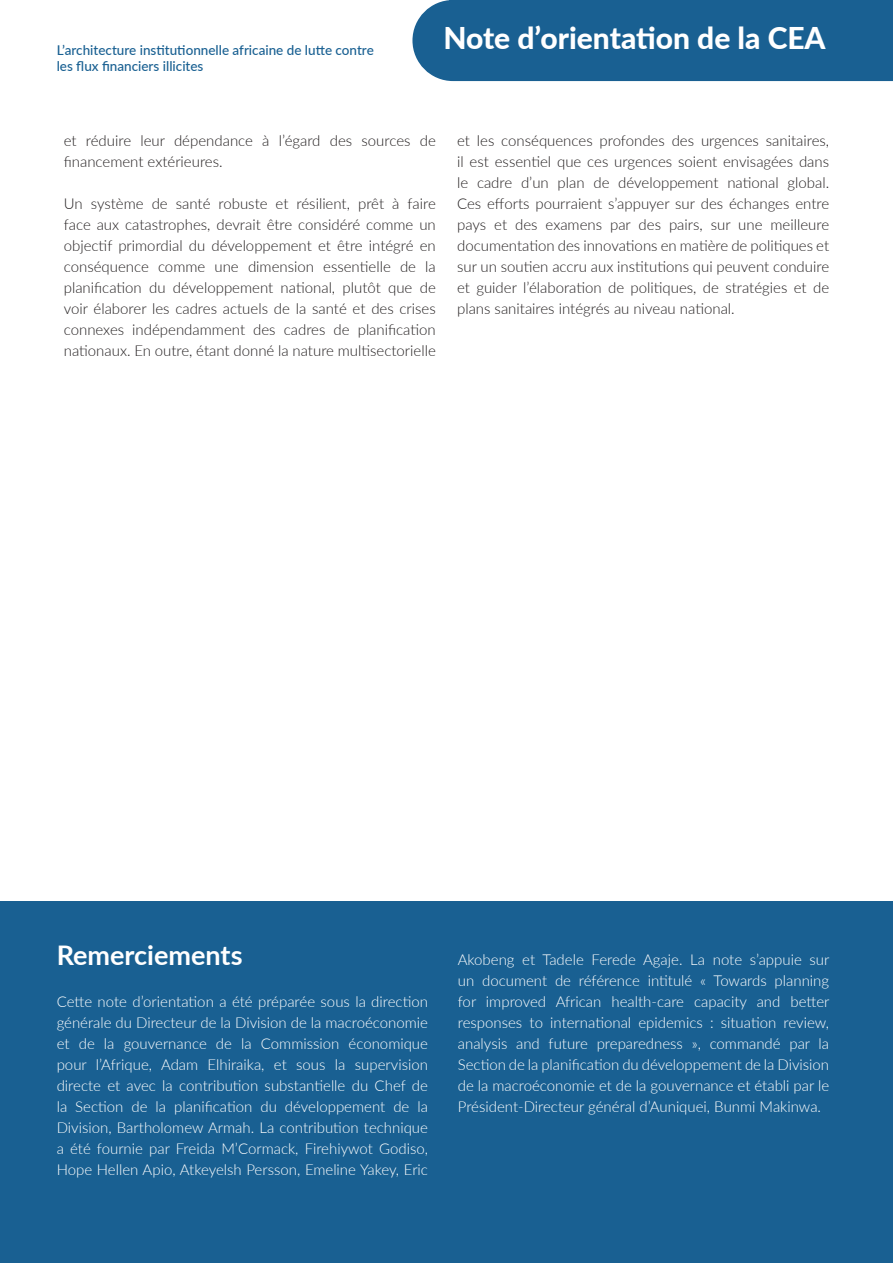
<style>
.page{position:relative;width:893px;height:1263px;background:#fff}
.page>*{position:absolute;margin:0;border:0;box-sizing:border-box;transform-origin:0 0}
.t1{font:800 30px "Lato";color:#fff}
.t2{font:700 27px "Lato";color:#fff}
.t3{font:300 15px/21px "Lato";color:#231f20;text-align:justify}
.t4{font:300 15px/21px "Lato";color:#fff;text-align:justify}
.t5{font:500 13.5px "Lato";color:#196092}
</style>
<div class="page">
<div style="left:412px;top:0;width:481px;height:81px;background:#196092"></div>
<div style="left:0;top:902px;width:893px;height:361px;background:#196092"></div>
<p class="t5" style="left:57px;top:40px;width:319px">L’architecture institutionnelle africaine de lutte contre</p>
<p class="t5" style="left:57px;top:57px;width:148px">les flux financiers illicites</p>
<h1 class="t1" style="left:443px;top:16px;width:384px">Note d’orientation de la CEA</h1>
<p class="t3" style="left:64px;top:129px;width:374px">et réduire leur dépendance à l’égard des sources de financement extérieures.</p>
<p class="t3" style="left:64px;top:192px;width:374px">Un système de santé robuste et résilient, prêt à faire face aux catastrophes, devrait être considéré comme un objectif primordial du développement et être intégré en conséquence comme une dimension essentielle de la planification du développement national, plutôt que de voir élaborer les cadres actuels de la santé et des crises connexes indépendamment des cadres de planification nationaux. En outre, étant donné la nature multisectorielle</p>
<p class="t3" style="left:457px;top:129px;width:374px">et les conséquences profondes des urgences sanitaires, il est essentiel que ces urgences soient envisagées dans le cadre d’un plan de développement national global.<br>Ces efforts pourraient s’appuyer sur des échanges entre pays et des examens par des pairs, sur une meilleure documentation des innovations en matière de politiques et sur un soutien accru aux institutions qui peuvent conduire et guider l’élaboration de politiques, de stratégies et de plans sanitaires intégrés au niveau national.</p>
<h2 class="t2" style="left:57px;top:935px;width:187px">Remerciements</h2>
<p class="t4" style="left:57px;top:990px;width:373px">Cette note d’orientation a été préparée sous la direction générale du Directeur de la Division de la macroéconomie et de la gouvernance de la Commission économique pour l’Afrique, Adam Elhiraika, et sous la supervision directe et avec la contribution substantielle du Chef de la Section de la planification du développement de la Division, Bartholomew Armah. La contribution technique a été fournie par Freida M’Cormack, Firehiywot Godiso, Hope Hellen Apio, Atkeyelsh Persson, Emeline Yakey, Eric</p>
<p class="t4" style="left:458px;top:948px;width:373px">Akobeng et Tadele Ferede Agaje. La note s’appuie sur un document de référence intitulé « Towards planning for improved African health-care capacity and better responses to international epidemics : situation review, analysis and future preparedness », commandé par la Section de la planification du développement de la Division de la macroéconomie et de la gouvernance et établi par le Président-Directeur général d’Auniquei, Bunmi Makinwa.</p>
</div>
